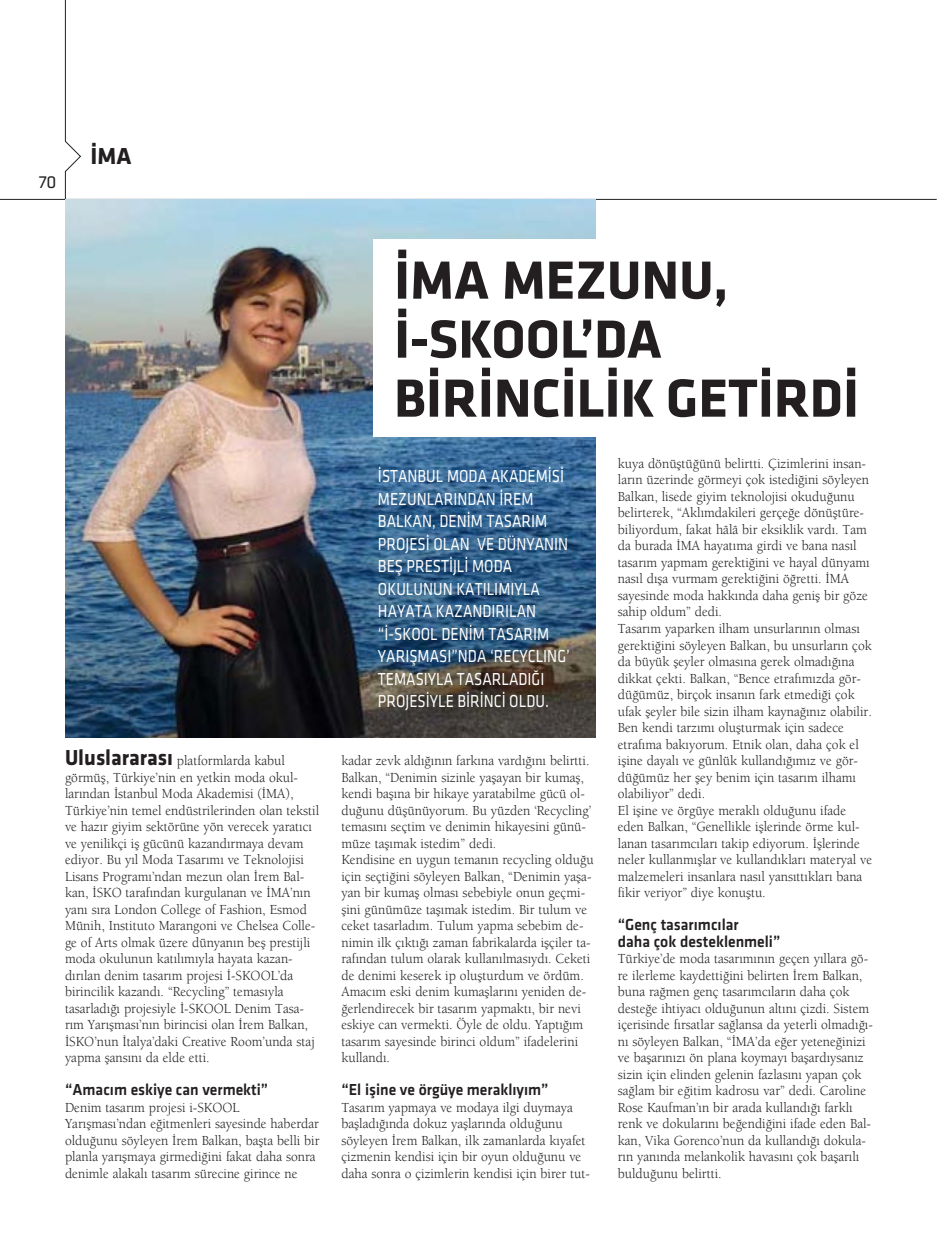
<style>
.page{position:relative;width:938px;height:1236px;background:#fff}
.page>*{position:absolute;margin:0;border:0;box-sizing:border-box;transform-origin:0 0}
.BAŞLIK{font:700 55.65px/58.9px "Klavika";color:#231f20}
.t1{font:700 24px "Klavika";color:#231f20}
.SPOT{font:18px/22.5px "Klavika";color:#fff;scale:.84 1}
.t2{font:18px "Klavika";color:#231f20}
.ARABAŞLIK{font:500 16.5px "Klavika";color:#231f20;scale:.95 1}
.METİN{font:14.25px/16.5px "Berkeley Book Tr";color:#231f20;scale:.95 1}
.s1{font-family:"Klavika";font-weight:700;font-size:22.5px}
</style>
<div class="page">
<hr style="left:0;top:199px;width:937px;height:1px;background:#231f20">
<svg style="left:65px;top:0;width:16px;height:200px"></svg>
<img style="left:65px;top:200px;width:530px;height:537px">
<div style="left:373px;top:239px;width:489px;height:197px;background:#fff"></div>
<p class="t2" style="left:39px;top:173px;width:19px">70</p>
<h2 class="t1" style="left:91px;top:143px;width:42px">İMA</h2>
<p class="METİN" style="left:65px;top:752px;width:269px"><span class="s1">Uluslararası</span> platformlarda kabul görmüş, Türkiye’nin en yetkin moda okul&shy;larından İstanbul Moda Akademisi (İMA), Türkiye’nin temel endüstrilerinden olan tekstil ve hazır giyim sektörüne yön verecek yaratıcı ve yenilikçi iş gücünü kazandırmaya devam ediyor. Bu yıl Moda Tasarımı ve Teknolojisi Lisans Programı’ndan mezun olan İrem Bal&shy;kan, İSKO tarafından kurgulanan ve İMA’nın yanı sıra London College of Fashion, Esmod Münih, Instituto Marangoni ve Chelsea Colle&shy;ge of Arts olmak üzere dünyanın beş prestijli moda okulunun katılımıyla hayata kazan&shy;dırılan denim tasarım projesi İ-SKOOL’da birincilik kazandı. “Recycling” temasıyla tasarladığı projesiyle İ-SKOOL Denim Tasa&shy;rım Yarışması’nın birincisi olan İrem Balkan, İSKO’nun İtalya’daki Creative Room’unda staj yapma şansını da elde etti.</p>
<p class="ARABAŞLIK" style="left:65px;top:1080px;width:216px">“Amacım eskiye can vermekti”</p>
<p class="METİN" style="left:65px;top:1098px;width:269px">Denim tasarım projesi i-SKOOL Yarışması’ndan eğitmenleri sayesinde haberdar olduğunu söyleyen İrem Balkan, başta belli bir planla yarışmaya girmediğini fakat daha sonra denimle alakalı tasarım sürecine girince ne</p>
<p class="BAŞLIK" style="left:394px;top:252px;width:336px">İMA MEZUNU,</p>
<p class="BAŞLIK" style="left:394px;top:311px;width:467px">İ-SKOOL’DA<br>BİRİNCİLİK GETİRDİ</p>
<p class="SPOT" style="left:378px;top:465px;width:230px">İSTANBUL MODA AKADEMİSİ<br>MEZUNLARINDAN İREM<br>BALKAN, DENİM TASARIM<br>PROJESİ OLAN VE DÜNYANIN<br>BEŞ PRESTİJLİ MODA<br>OKULUNUN KATILIMIYLA<br>HAYATA KAZANDIRILAN “İ-SKOOL DENİM TASARIM<br>YARIŞMASI”NDA ‘RECYCLING’<br>TEMASIYLA TASARLADIĞI<br>PROJESİYLE BİRİNCİ OLDU.</p>
<p class="METİN" style="left:341px;top:752px;width:264px">kadar zevk aldığının farkına vardığını belirtti.<br>Balkan, “Denimin sizinle yaşayan bir kumaş, kendi başına bir hikaye yaratabilme gücü ol&shy;duğunu düşünüyorum. Bu yüzden ‘Recycling’ temasını seçtim ve denimin hikayesini günü&shy;müze taşımak istedim” dedi.</p>
<p class="METİN" style="left:341px;top:851px;width:267px">Kendisine en uygun temanın recycling olduğu için seçtiğini söyleyen Balkan, “Denimin yaşa&shy;yan bir kumaş olması sebebiyle onun geçmi&shy;şini günümüze taşımak istedim. Bir tulum ve ceket tasarladım. Tulum yapma sebebim de&shy;nimin ilk çıktığı zaman fabrikalarda işçiler ta&shy;rafından tulum olarak kullanılmasıydı. Ceketi de denimi keserek ip oluşturdum ve ördüm.<br>Amacım eski denim kumaşlarını yeniden de&shy;ğerlendirecek bir tasarım yapmaktı, bir nevi eskiye can vermekti. Öyle de oldu. Yaptığım tasarım sayesinde birinci oldum” ifadelerini kullandı.</p>
<p class="ARABAŞLIK" style="left:341px;top:1080px;width:220px">“El işine ve örgüye meraklıyım”</p>
<p class="METİN" style="left:341px;top:1098px;width:263px">Tasarım yapmaya ve modaya ilgi duymaya başladığında dokuz yaşlarında olduğunu söyleyen İrem Balkan, ilk zamanlarda kıyafet çizmenin kendisi için bir oyun olduğunu ve daha sonra o çizimlerin kendisi için birer tut-</p>
<p class="METİN" style="left:618px;top:455px;width:267px">kuya dönüştüğünü belirtti. Çizimlerini insan&shy;ların üzerinde görmeyi çok istediğini söyleyen Balkan, lisede giyim teknolojisi okuduğunu belirterek, “Aklımdakileri gerçeğe dönüştüre&shy;biliyordum, fakat hâlâ bir eksiklik vardı. Tam da burada İMA hayatıma girdi ve bana nasıl tasarım yapmam gerektiğini ve hayal dünyamı nasıl dışa vurmam gerektiğini öğretti. İMA sayesinde moda hakkında daha geniş bir göze sahip oldum” dedi.</p>
<p class="METİN" style="left:618px;top:620px;width:269px">Tasarım yaparken ilham unsurlarının olması gerektiğini söyleyen Balkan, bu unsurların çok da büyük şeyler olmasına gerek olmadığına dikkat çekti. Balkan, “Bence etrafımızda gör&shy;düğümüz, birçok insanın fark etmediği çok ufak şeyler bile sizin ilham kaynağınız olabilir.<br>Ben kendi tarzımı oluşturmak için sadece etrafıma bakıyorum. Etnik olan, daha çok el işine dayalı ve günlük kullandığımız ve gör&shy;düğümüz her şey benim için tasarım ilhamı olabiliyor” dedi.</p>
<p class="METİN" style="left:618px;top:801px;width:269px">El işine ve örgüye meraklı olduğunu ifade eden Balkan, “Genellikle işlerinde örme kul&shy;lanan tasarımcıları takip ediyorum. İşlerinde neler kullanmışlar ve kullandıkları materyal ve malzemeleri insanlara nasıl yansıttıkları bana fikir veriyor” diye konuştu.</p>
<p class="ARABAŞLIK" style="left:618px;top:915px;width:129px">“Genç tasarımcılar</p>
<p class="ARABAŞLIK" style="left:618px;top:932px;width:173px">daha çok desteklenmeli”</p>
<p class="METİN" style="left:618px;top:950px;width:270px">Türkiye’de moda tasarımının geçen yıllara gö&shy;re ilerleme kaydettiğini belirten İrem Balkan, buna rağmen genç tasarımcıların daha çok desteğe ihtiyacı olduğunun altını çizdi. Sistem içerisinde fırsatlar sağlansa da yeterli olmadığı&shy;nı söyleyen Balkan, “İMA’da eğer yeteneğinizi ve başarınızı ön plana koymayı başardıysanız sizin için elinden gelenin fazlasını yapan çok sağlam bir eğitim kadrosu var” dedi. Caroline Rose Kaufman’ın bir arada kullandığı farklı renk ve dokularını beğendiğini ifade eden Bal&shy;kan, Vika Gorenco’nun da kullandığı dokula&shy;rın yanında melankolik havasını çok başarılı bulduğunu belirtti.</p>
</div>
